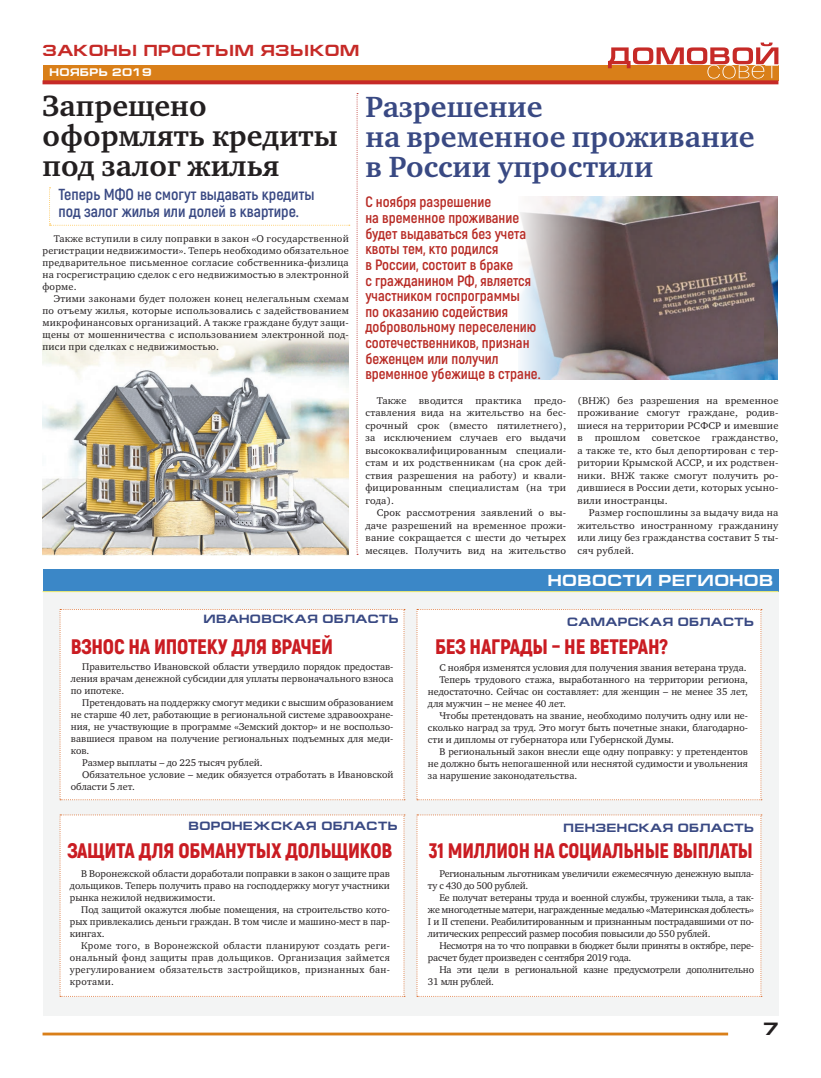
<style>
.page{position:relative;width:821px;height:1078px;background:#fff}
.page>*{position:absolute;margin:0;border:0;box-sizing:border-box;transform-origin:0 0}
.Zag_2__32{font:700 30px/30px "Charter C";color:#394983}
.Zag_2__32-2{font:700 30px/30px "Charter C";color:#231f20}
.No_Spacing{font:900 21px "Akrobat";letter-spacing:-.01em;color:#ca1c22}
.t1{font:700 17.9px "Europe Extended C";color:#231f20}
.No_Spacing-2{font:700 16px "Akrobat";color:#394983}
.t2{font:700 16px "Europe Extended C";letter-spacing:.03em;color:#c62a27}
.t3{font:700 16px "Europe Extended C";letter-spacing:.03em;color:#fff}
.No_Spacing-3{font:700 15px/15.6px "Akrobat";color:#b82b25}
.t4{font:700 12px "Europe Extended C";letter-spacing:.03em;color:#394983}
.t5{font:700 11px "Europe Extended C";letter-spacing:.03em;color:#fff}
.No_Spacing-4{font:10px/12px "Charter C";color:#231f20;text-align:justify}
.No_Spacing-5{font:10px/12.5px "Charter C";color:#231f20;text-align:justify;scale:1.04 1}
.No_Spacing-6{font:10px/12px "Charter C";letter-spacing:-.02em;color:#231f20}
</style>
<div class="page">
<hr style="left:43px;top:1032px;width:685px;height:3px;background:#d97f19">
<div style="left:43px;top:65px;width:735px;height:15px;background:#d97f19"></div>
<svg style="left:43px;top:80px;width:735px;height:4px;background:#c73125"></svg>
<svg style="left:608px;top:43px;width:170px;height:35px"></svg>
<div style="left:43px;top:568px;width:735px;height:447px;background:#f3f4f4"></div>
<div style="left:60px;top:609px;width:345px;height:191px;background:#fff"></div>
<div style="left:60px;top:814px;width:345px;height:182px;background:#fff"></div>
<div style="left:416px;top:609px;width:346px;height:191px;background:#fff"></div>
<div style="left:416px;top:814px;width:346px;height:182px;background:#fff"></div>
<div style="left:43px;top:569px;width:735px;height:23px;background:#3b87c7"></div>
<svg style="left:356px;top:93px;width:2px;height:461px"></svg>
<hr style="left:43px;top:591px;width:735px;height:1px;background:#fff570">
<img style="left:519px;top:197px;width:258px;height:182px">
<img style="left:43px;top:333px;width:306px;height:222px">
<svg style="left:49px;top:187px;width:301px;height:39px"></svg>
<p class="t2" style="left:43px;top:41px;width:318px">ЗАКОНЫ ПРОСТЫМ ЯЗЫКОМ</p>
<p class="t5" style="left:50px;top:66px;width:104px">НОЯБРЬ 2019</p>
<p class="Zag_2__32-2" style="left:43px;top:91px;width:297px">Запрещено оформлять кредиты под залог жилья</p>
<p class="Zag_2__32" style="left:365px;top:92px;width:391px">Разрешение<br>на временное проживание в России упростили</p>
<p class="No_Spacing-2" style="left:58px;top:184px;width:257px">Теперь МФО не смогут выдавать кредиты</p>
<p class="No_Spacing-2" style="left:58px;top:201px;width:242px">под залог жилья или долей в квартире.</p>
<p class="No_Spacing-4" style="left:43px;top:233px;width:308px;text-indent:11px">Также вступили в силу поправки в закон «О государственной регистрации недвижимости». Теперь необходимо обязательное предварительное письменное согласие собственника-физлица на госрегистрацию сделок с его недвижимостью в электронной форме.</p>
<p class="No_Spacing-4" style="left:43px;top:293px;width:308px;text-indent:11px">Этими законами будет положен конец нелегальным схемам по отъему жилья, которые использовались с задействованием микрофинансовых организаций. А также граждане будут защи&shy;щены от мошенничества с использованием электронной под&shy;писи при сделках с недвижимостью.</p>
<p class="No_Spacing-3" style="left:365px;top:194px;width:177px">С ноября разрешение<br>на временное проживание будет выдаваться без учета квоты тем, кто родился<br>в России, состоит в браке<br>с гражданином РФ, является участником госпрограммы<br>по оказанию содействия добровольному переселению соотечественников, признан беженцем или получил временное убежище в стране.</p>
<p class="No_Spacing-5" style="left:365px;top:394px;width:195px;text-indent:11px">Также вводится практика предо&shy;ставления вида на жительство на бес&shy;срочный срок (вместо пятилетнего), за исключением случаев его выдачи высококвалифицированным специали&shy;стам и их родственникам (на срок дей&shy;ствия разрешения на работу) и квали&shy;фицированным специалистам (на три года).</p>
<p class="No_Spacing-5" style="left:365px;top:506px;width:195px;text-indent:11px">Срок рассмотрения заявлений о вы&shy;даче разрешений на временное прожи&shy;вание сокращается с шести до четырех месяцев. Получить вид на жительство</p>
<p class="No_Spacing-5" style="left:577px;top:394px;width:195px">(ВНЖ) без разрешения на временное проживание смогут граждане, родив&shy;шиеся на территории РСФСР и имевшие в прошлом советское гражданство, а также те, кто был депортирован с тер&shy;ритории Крымской АССР, и их родствен&shy;ники. ВНЖ также смогут получить ро&shy;дившиеся в России дети, которых усыно&shy;вили иностранцы.</p>
<p class="No_Spacing-5" style="left:577px;top:506px;width:195px;text-indent:11px">Размер госпошлины за выдачу вида на жительство иностранному гражданину или лицу без гражданства составит 5 ты&shy;сяч рублей.</p>
<p class="t3" style="left:548px;top:571px;width:227px">НОВОСТИ РЕГИОНОВ</p>
<p class="t4" style="left:203px;top:612px;width:197px">ИВАНОВСКАЯ ОБЛАСТЬ</p>
<p class="No_Spacing" style="left:71px;top:632px;width:264px">ВЗНОС НА ИПОТЕКУ ДЛЯ ВРАЧЕЙ</p>
<p class="No_Spacing-4" style="left:71px;top:661px;width:324px;text-indent:11px">Правительство Ивановской области утвердило порядок предостав&shy;ления врачам денежной субсидии для уплаты первоначального взноса по ипотеке.</p>
<p class="No_Spacing-4" style="left:71px;top:697px;width:324px;text-indent:11px">Претендовать на поддержку смогут медики с высшим образованием не старше 40 лет, работающие в региональной системе здравоохране&shy;ния, не участвующие в программе «Земский доктор» и не воспользо&shy;вавшиеся правом на получение региональных подъемных для меди&shy;ков.</p>
<p class="No_Spacing-4" style="left:82px;top:757px;width:182px">Размер выплаты – до 225 тысяч рублей.</p>
<p class="No_Spacing-4" style="left:71px;top:769px;width:324px;text-indent:11px">Обязательное условие – медик обязуется отработать в Ивановской области 5 лет.</p>
<p class="t4" style="left:188px;top:818px;width:210px">ВОРОНЕЖСКАЯ ОБЛАСТЬ</p>
<p class="No_Spacing" style="left:67px;top:836px;width:326px">ЗАЩИТА ДЛЯ ОБМАНУТЫХ ДОЛЬЩИКОВ</p>
<p class="No_Spacing-4" style="left:70px;top:867px;width:321px;text-indent:11px">В Воронежской области доработали поправки в закон о защите прав дольщиков. Теперь получить право на господдержку могут участники рынка нежилой недвижимости.</p>
<p class="No_Spacing-4" style="left:70px;top:903px;width:321px;text-indent:11px">Под защитой окажутся любые помещения, на строительство кото&shy;рых привлекались деньги граждан. В том числе и машино-мест в пар&shy;кингах.</p>
<p class="No_Spacing-4" style="left:70px;top:939px;width:321px;text-indent:11px">Кроме того, в Воронежской области планируют создать реги&shy;ональный фонд защиты прав дольщиков. Организация займется урегулированием обязательств застройщиков, признанных бан&shy;кротами.</p>
<p class="t4" style="left:567px;top:614px;width:188px">САМАРСКАЯ ОБЛАСТЬ</p>
<p class="No_Spacing" style="left:435px;top:633px;width:234px">БЕЗ НАГРАДЫ – НЕ ВЕТЕРАН?</p>
<p class="No_Spacing-4" style="left:439px;top:662px;width:309px">С ноября изменятся условия для получения звания ветерана труда.</p>
<p class="No_Spacing-4" style="left:428px;top:674px;width:321px;text-indent:11px">Теперь трудового стажа, выработанного на территории региона, недостаточно. Сейчас он составляет: для женщин – не менее 35 лет, для мужчин – не менее 40 лет.</p>
<p class="No_Spacing-4" style="left:428px;top:710px;width:321px;text-indent:11px">Чтобы претендовать на звание, необходимо получить одну или не&shy;сколько наград за труд. Это могут быть почетные знаки, благодарно&shy;сти и дипломы от губернатора или Губернской Думы.</p>
<p class="No_Spacing-4" style="left:428px;top:746px;width:321px;text-indent:11px">В региональный закон внесли еще одну поправку: у претендентов не должно быть непогашенной или неснятой судимости и увольнения за нарушение законодательства.</p>
<p class="t4" style="left:563px;top:821px;width:192px">ПЕНЗЕНСКАЯ ОБЛАСТЬ</p>
<p class="No_Spacing" style="left:429px;top:836px;width:325px">31 МИЛЛИОН НА СОЦИАЛЬНЫЕ ВЫПЛАТЫ</p>
<p class="No_Spacing-6" style="left:428px;top:867px;width:327px;text-indent:11px">Региональным льготникам увеличили ежемесячную денежную выпла&shy;ту с 430 до 500 рублей.</p>
<p class="No_Spacing-4" style="left:428px;top:891px;width:327px;text-indent:11px">Ее получат ветераны труда и военной службы, труженики тыла, а так&shy;же многодетные матери, награжденные медалью «Материнская доблесть» I и II степени. Реабилитированным и признанным пострадавшими от по&shy;литических репрессий размер пособия повысили до 550 рублей.</p>
<p class="No_Spacing-6" style="left:428px;top:939px;width:327px;text-indent:11px">Несмотря на то что поправки в бюджет были приняты в октябре, пере&shy;расчет будет произведен c сентября 2019 года.</p>
<p class="No_Spacing-6" style="left:428px;top:963px;width:327px;text-indent:11px">На эти цели в региональной казне предусмотрели дополнительно<br>31 млн рублей.</p>
<h3 class="t1" style="left:763px;top:1018px;width:17px">7</h3>
</div>
